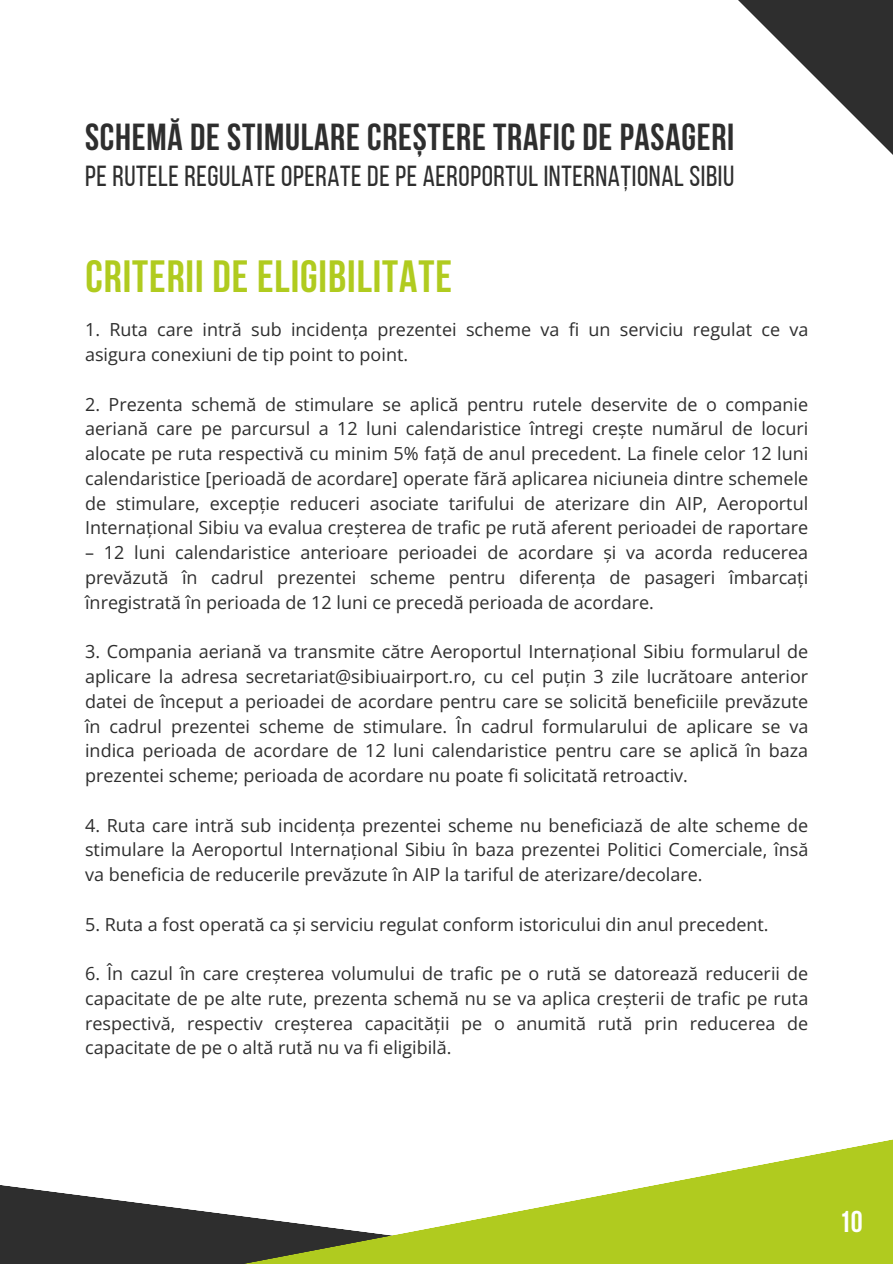
<style>
.page{position:relative;width:893px;height:1264px;background:#fff}
.page>*{position:absolute;margin:0;border:0;box-sizing:border-box;transform-origin:0 0}
.t1{font:700 45px "Bebas Neue";letter-spacing:.02em;color:#b0cb1f}
.t2{font:700 37.5px "Bebas Neue";letter-spacing:.02em;color:#2e2e2e}
.t3{font:700 30px "Bebas Neue";color:#fff}
.t4{font:28.95px "Bebas Neue";letter-spacing:.02em;color:#2e2e2e}
.t5{font:18px/24.8px "Open Sans";color:#2e2e2e;text-align:justify}
</style>
<div class="page">
<div style="left:0;top:1185px;width:57px;height:78px;background:#2e2e2e"></div>
<svg style="left:57px;top:1139px;width:835px;height:124px"></svg>
<svg style="left:738px;top:0;width:154px;height:154px"></svg>
<h2 class="t2" style="left:85px;top:121px;width:650px">SCHEMĂ DE STIMULARE CREȘTERE TRAFIC DE PASAGERI</h2>
<h3 class="t4" style="left:85px;top:164px;width:650px">PE RUTELE REGULATE OPERATE DE PE AEROPORTUL INTERNAȚIONAL SIBIU</h3>
<h1 class="t1" style="left:86px;top:258px;width:368px">CRITERII DE ELIGIBILITATE</h1>
<p class="t5" style="left:85px;top:317px;width:724px">1. Ruta care intră sub incidența prezentei scheme va fi un serviciu regulat ce va asigura conexiuni de tip point to point.</p>
<p class="t5" style="left:85px;top:391px;width:724px">2. Prezenta schemă de stimulare se aplică pentru rutele deservite de o companie aeriană care pe parcursul a 12 luni calendaristice întregi crește numărul de locuri alocate pe ruta respectivă cu minim 5% față de anul precedent. La finele celor 12 luni calendaristice [perioadă de acordare] operate fără aplicarea niciuneia dintre schemele de stimulare, excepție reduceri asociate tarifului de aterizare din AIP, Aeroportul Internațional Sibiu va evalua creșterea de trafic pe rută aferent perioadei de raportare</p>
<p class="t5" style="left:85px;top:540px;width:724px">– 12 luni calendaristice anterioare perioadei de acordare și va acorda reducerea prevăzută în cadrul prezentei scheme pentru diferența de pasageri îmbarcați înregistrată în perioada de 12 luni ce precedă perioada de acordare.</p>
<p class="t5" style="left:85px;top:639px;width:724px">3. Compania aeriană va transmite către Aeroportul Internațional Sibiu formularul de aplicare la adresa secretariat@sibiuairport.ro, cu cel puțin 3 zile lucrătoare anterior datei de început a perioadei de acordare pentru care se solicită beneficiile prevăzute în cadrul prezentei scheme de stimulare. În cadrul formularului de aplicare se va indica perioada de acordare de 12 luni calendaristice pentru care se aplică în baza prezentei scheme; perioada de acordare nu poate fi solicitată retroactiv.</p>
<p class="t5" style="left:85px;top:812px;width:724px">4. Ruta care intră sub incidența prezentei scheme nu beneficiază de alte scheme de stimulare la Aeroportul Internațional Sibiu în baza prezentei Politici Comerciale, însă va beneficia de reducerile prevăzute în AIP la tariful de aterizare/decolare.</p>
<p class="t5" style="left:85px;top:911px;width:685px">5. Ruta a fost operată ca și serviciu regulat conform istoricului din anul precedent.</p>
<p class="t5" style="left:85px;top:960px;width:724px">6. În cazul în care creșterea volumului de trafic pe o rută se datorează reducerii de capacitate de pe alte rute, prezenta schemă nu se va aplica creșterii de trafic pe ruta respectivă, respectiv creșterea capacității pe o anumită rută prin reducerea de capacitate de pe o altă rută nu va fi eligibilă.</p>
<h3 class="t3" style="left:839px;top:1209px;width:25px">10</h3>
</div>
